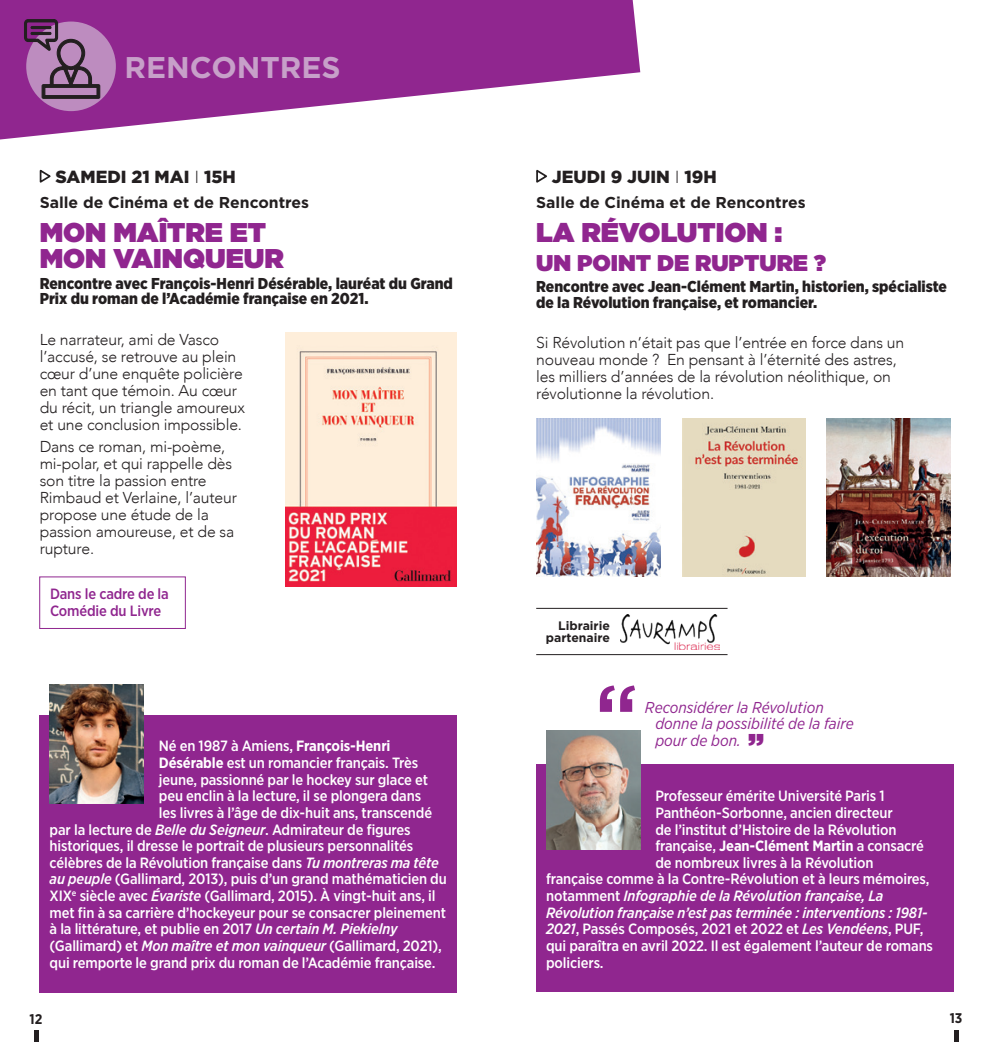
<style>
.page{position:relative;width:993px;height:1042px;background:#fff}
.page>*{position:absolute;margin:0;border:0;box-sizing:border-box;transform-origin:0 0}
.t1{font:700 29.93px "Gotham";color:#c7a0c9}
.t2{font:900 27.12px/26.2px "Gotham";color:#90268f}
.t3{font:900 22.75px "Gotham";color:#90268f}
.t4{font:900 17.5px "Gotham";color:#231f20}
.t5{font:300 15.75px/17px "Avenir";letter-spacing:-.01em;color:#231f20}
.t6{font:900 15.75px/15.8px "Gotham Narrow";color:#231f20}
.t7{font:italic 15.75px/16.6px "Gotham Narrow";color:#90268f}
.t8{font:700 15.75px "Gotham";color:#231f20}
.t9{font:500 14.88px "Gotham Narrow";letter-spacing:-.01em;color:#fff}
.t10{font:italic 500 14.88px "Gotham Narrow";letter-spacing:-.01em;color:#fff}
.t11{font:500 14.88px/16.6px "Gotham Narrow";letter-spacing:-.01em;color:#90268f}
.t12{font:700 14px "Gotham Narrow";color:#231f20}
.t13{font:700 12.25px/12.2px "Gotham";color:#231f20;text-align:right}
.s1{font-weight:300}
.s2{font-weight:700}
.s3{font-style:italic}
.s4{font-weight:900;font-style:normal;font-size:31.5px}
.s5{font-style:normal}
</style>
<div class="page">
<svg style="left:39px;top:169px;width:12px;height:14px"></svg>
<div style="left:39px;top:576px;width:147px;height:53px;border:1px solid #90268f"></div>
<div style="left:40px;top:714px;width:416px;height:278px;background:#90268f"></div>
<img style="left:50px;top:685px;width:94px;height:119px">
<img style="left:285px;top:333px;width:171px;height:253px">
<svg style="left:0;top:0;width:640px;height:139px;fill:#90268f"></svg>
<div style="left:26px;top:22px;width:90px;height:89px;background:#bd8cbf;border-radius:50%"></div>
<svg style="left:23px;top:18px;width:78px;height:81px"></svg>
<svg style="left:536px;top:169px;width:11px;height:14px"></svg>
<div style="left:536px;top:764px;width:416px;height:228px;background:#90268f"></div>
<img style="left:536px;top:418px;width:124px;height:159px">
<img style="left:826px;top:418px;width:124px;height:159px">
<img style="left:682px;top:418px;width:123px;height:159px">
<img style="left:546px;top:730px;width:94px;height:119px">
<svg style="left:599px;top:685px;width:36px;height:27px"></svg>
<hr style="left:536px;top:608px;width:191px;height:1px;background:#231f20">
<hr style="left:536px;top:654px;width:191px;height:1px;background:#231f20">
<img style="left:620px;top:614px;width:98px;height:35px">
<div style="left:34px;top:1030px;width:5px;height:12px;background:#231f20"></div>
<div style="left:953px;top:1030px;width:5px;height:12px;background:#231f20"></div>
<h1 class="t1" style="left:124px;top:48px;width:218px">RENCONTRES</h1>
<p class="t4" style="left:55px;top:164px;width:182px">SAMEDI 21 MAI <span class="s1">I</span> 15H</p>
<p class="t8" style="left:40px;top:192px;width:271px">Salle de Cinéma et de Rencontres</p>
<h2 class="t2" style="left:40px;top:218px;width:245px">MON MAÎTRE ET<br>MON VAINQUEUR</h2>
<p class="t6" style="left:40px;top:275px;width:414px">Rencontre avec François-Henri Désérable, lauréat du Grand<br>Prix du roman de l’Académie française en 2021.</p>
<p class="t5" style="left:40px;top:331px;width:207px">Le narrateur, ami de Vasco l’accusé, se retrouve au plein cœur d’une enquête policière en tant que témoin. Au cœur du récit, un triangle amoureux et une conclusion impossible.</p>
<p class="t5" style="left:40px;top:438px;width:199px">Dans ce roman, mi-poème, mi-polar, et qui rappelle dès son titre la passion entre<br>Rimbaud et Verlaine, l’auteur propose une étude de la passion amoureuse, et de sa rupture.</p>
<p class="t11" style="left:50px;top:585px;width:120px">Dans le cadre de la<br>Comédie du Livre</p>
<p class="t9" style="left:159px;top:737px;width:233px">Né en 1987 à Amiens, <span class="s2">François-Henri</span></p>
<p class="t9" style="left:159px;top:753px;width:261px"><span class="s2">Désérable</span> est un romancier français. Très</p>
<p class="t9" style="left:159px;top:770px;width:270px">jeune, passionné par le hockey sur glace et</p>
<p class="t9" style="left:159px;top:786px;width:264px">peu enclin à la lecture, il se plongera dans</p>
<p class="t9" style="left:159px;top:803px;width:275px">les livres à l’âge de dix-huit ans, transcendé</p>
<p class="t9" style="left:50px;top:820px;width:362px">par la lecture de <span class="s3">Belle du Seigneur</span>. Admirateur de figures</p>
<p class="t9" style="left:50px;top:836px;width:365px">historiques, il dresse le portrait de plusieurs personnalités</p>
<p class="t9" style="left:50px;top:853px;width:390px">célèbres de la Révolution française dans <span class="s3">Tu montreras ma tête</span></p>
<p class="t9" style="left:50px;top:870px;width:398px"><span class="s3">au peuple</span> (Gallimard, 2013), puis d’un grand mathématicien du</p>
<p class="t9" style="left:50px;top:886px;width:387px">XIX<sup>e</sup> siècle avec <span class="s3">Évariste</span> (Gallimard, 2015). À vingt-huit ans, il</p>
<p class="t9" style="left:50px;top:903px;width:398px">met fin à sa carrière d’hockeyeur pour se consacrer pleinement</p>
<p class="t9" style="left:50px;top:919px;width:349px">à la littérature, et publie en 2017 <span class="s3">Un certain M. Piekielny</span></p>
<p class="t9" style="left:50px;top:936px;width:393px">(Gallimard) et <span class="s3">Mon maître et mon vainqueur</span> (Gallimard, 2021),</p>
<p class="t9" style="left:50px;top:953px;width:387px">qui remporte le grand prix du roman de l’Académie française.</p>
<p class="t4" style="left:552px;top:164px;width:166px">JEUDI 9 JUIN <span class="s1">I</span> 19H</p>
<p class="t8" style="left:536px;top:192px;width:271px">Salle de Cinéma et de Rencontres</p>
<h2 class="t2" style="left:536px;top:218px;width:247px">LA RÉVOLUTION :</h2>
<h3 class="t3" style="left:536px;top:247px;width:291px">UN POINT DE RUPTURE ?</h3>
<p class="t6" style="left:536px;top:278px;width:412px">Rencontre avec Jean-Clément Martin, historien, spécialiste de la Révolution française, et romancier.</p>
<p class="t5" style="left:536px;top:334px;width:369px">Si Révolution n’était pas que l’entrée en force dans un nouveau monde ? En pensant à l’éternité des astres, les milliers d’années de la révolution néolithique, on révolutionne la révolution.</p>
<p class="t13" style="left:545px;top:619px;width:66px">Librairie partenaire</p>
<p class="t7" style="left:655px;top:698px;width:200px;text-indent:-10px">Reconsidérer la Révolution donne la possibilité de la faire pour de bon. <span class="s4">”</span></p>
<p class="t9" style="left:655px;top:786px;width:231px">Professeur émérite Université Paris 1</p>
<p class="t9" style="left:655px;top:803px;width:239px">Panthéon-Sorbonne, ancien directeur</p>
<p class="t9" style="left:655px;top:820px;width:243px">de l’institut d’Histoire de la Révolution</p>
<p class="t9" style="left:655px;top:836px;width:270px">française, <span class="s2">Jean-Clément Martin</span> a consacré</p>
<p class="t9" style="left:655px;top:853px;width:220px">de nombreux livres à la Révolution</p>
<p class="t9" style="left:546px;top:870px;width:385px">française comme à la Contre-Révolution et à leurs mémoires,</p>
<p class="t10" style="left:546px;top:886px;width:339px"><span class="s5">notamment</span> Infographie de la Révolution française, La</p>
<p class="t10" style="left:546px;top:903px;width:383px">Révolution française n’est pas terminée : interventions : 1981-</p>
<p class="t9" style="left:546px;top:919px;width:379px"><span class="s3">2021</span>, Passés Composés, 2021 et 2022 et <span class="s3">Les Vendéens</span>, PUF,</p>
<p class="t9" style="left:546px;top:936px;width:388px">qui paraîtra en avril 2022. Il est également l’auteur de romans</p>
<p class="t9" style="left:546px;top:953px;width:59px">policiers.</p>
<p class="t12" style="left:30px;top:1010px;width:14px">12</p>
<p class="t12" style="left:949px;top:1009px;width:14px">13</p>
</div>
